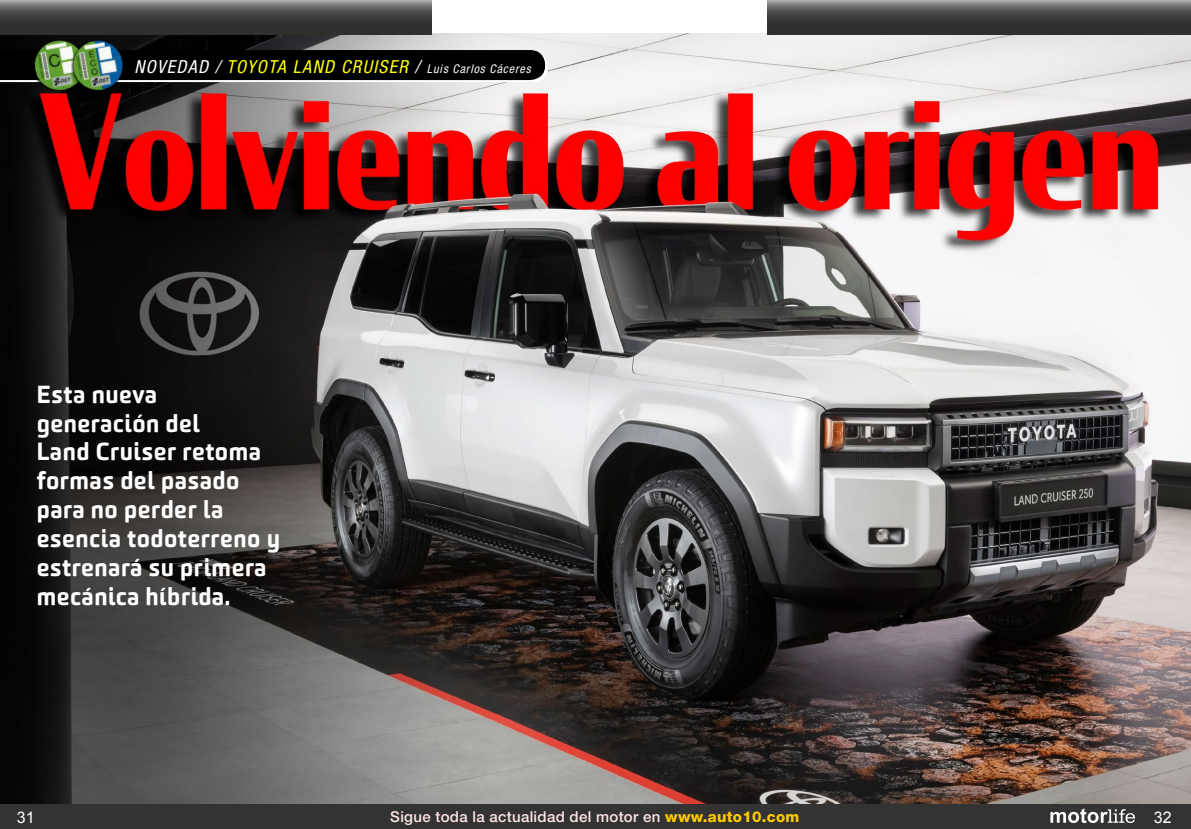
<style>
.page{position:relative;width:1191px;height:829px;background:#fff}
.page>*{position:absolute;margin:0;border:0;box-sizing:border-box;transform-origin:0 0}
.Normal__Web{font:900 24px/28.8px "Sommet Rounded";letter-spacing:.02em;color:#fff}
.t1{font:italic condensed 18px "Helvetica Neue LT Std";letter-spacing:.075em;color:#ff0}
.t2{font:16px "Arial";color:#fff}
.Texto_Gen{font:500 15px "Helvetica Neue LT Std";letter-spacing:.02em;color:#ffe6e6}
.s1{color:#fff}
.s2{font-size:12px;color:#fff}
.s3{font-weight:800;color:#fecb00}
</style>
<div class="page">
<img style="left:0;top:34px;width:1191px;height:770px">
<div style="left:0;top:804px;width:1191px;height:24px;background:#333"></div>
<svg style="left:1050px;top:808px;width:85px;height:14px"></svg>
<svg style="left:0;top:0;width:431px;height:35px;background:#4d4c4c"></svg>
<svg style="left:768px;top:0;width:423px;height:35px;background:#4d4c4c"></svg>
<svg style="left:0;top:50px;width:548px;height:32px;background:#121212"></svg>
<img style="left:31px;top:36px;width:37px;height:60px">
<img style="left:68px;top:36px;width:60px;height:60px">
<p class="t1" style="left:134px;top:56px;width:398px"><span class="s1">NOVEDAD /</span> TOYOTA LAND CRUISER <span class="s1">/</span> <span class="s2">Luis Carlos Cáceres</span></p>
<p class="Normal__Web" style="left:37px;top:379px;width:245px">Esta nueva generación del<br>Land Cruiser retoma formas del pasado para no perder la esencia todoterreno y estrenará su primera mecánica híbrida.</p>
<p class="t2" style="left:17px;top:806px;width:19px">31</p>
<p class="Texto_Gen" style="left:390px;top:807px;width:411px">Sigue toda la actualidad del motor en <span class="s3">www.auto10.com</span></p>
<p class="t2" style="left:1153px;top:806px;width:19px">32</p>
</div>
